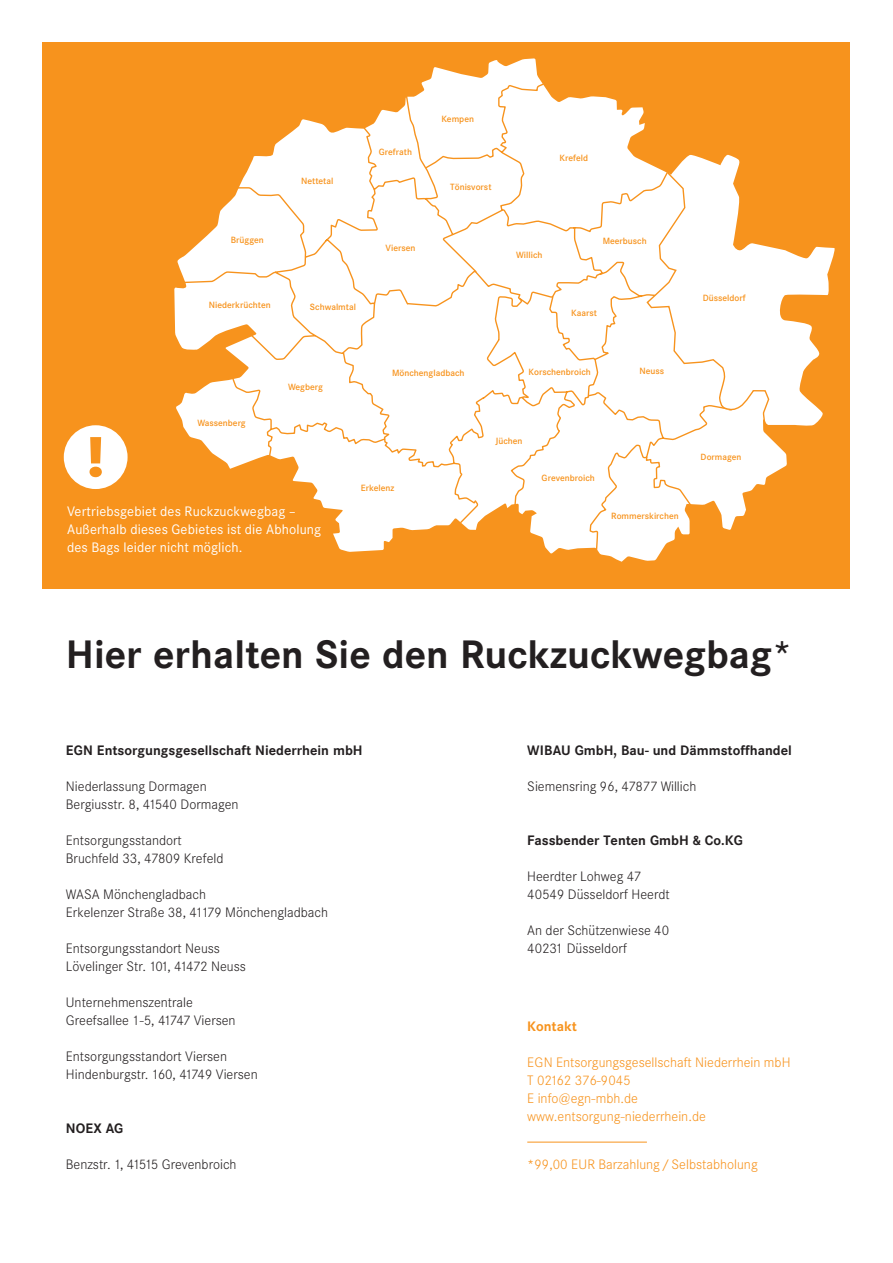
<style>
.page{position:relative;width:893px;height:1263px;background:#fff}
.page>*{position:absolute;margin:0;border:0;box-sizing:border-box;transform-origin:0 0}
.t1{font:700 39px "Corporate SBQ";color:#231f20}
.t2{font:300 13.5px/18px "Corporate SBQ";color:#231f20}
.t3{font:300 13.5px/18px "Corporate SBQ";color:#f7931d}
.t4{font:700 13.5px "Corporate SBQ";color:#231f20}
.t5{font:13.5px/18px "Corporate SBQ";letter-spacing:.01em;color:#fff}
.t6{font:700 13.5px "Corporate SBQ";color:#f7931d}
.t7{font:500 8.85px "Corporate SBQ";color:#f7931d}
</style>
<div class="page">
<div style="left:43px;top:43px;width:807px;height:546px;background:#f7931d"></div>
<div style="left:64px;top:425px;width:64px;height:64px;background:#fff;border-radius:50%"></div>
<svg style="left:90px;top:437px;width:12px;height:40px"></svg>
<hr style="left:527px;top:1142px;width:120px;height:1px;background:#f7931d">
<svg style="left:787px;top:246px;width:48px;height:180px"></svg>
<svg style="left:174px;top:58px;width:613px;height:503px"></svg>
<svg style="left:182px;top:74px;width:545px;height:477px"></svg>
<svg style="left:645px;top:170px;width:125px;height:256px;background:#fef3e7"></svg>
<p class="t7" style="left:231px;top:234px;width:34px">Brüggen</p>
<p class="t7" style="left:209px;top:300px;width:63px">Niederkrüchten</p>
<p class="t7" style="left:301px;top:176px;width:34px">Nettetal</p>
<p class="t7" style="left:379px;top:147px;width:35px">Grefrath</p>
<p class="t7" style="left:310px;top:301px;width:48px">Schwalmtal</p>
<p class="t7" style="left:386px;top:243px;width:31px">Viersen</p>
<p class="t7" style="left:441px;top:114px;width:34px">Kempen</p>
<p class="t7" style="left:450px;top:182px;width:43px">Tönisvorst</p>
<p class="t7" style="left:560px;top:153px;width:30px">Krefeld</p>
<p class="t7" style="left:516px;top:249px;width:28px">Willich</p>
<p class="t7" style="left:603px;top:235px;width:46px">Meerbusch</p>
<p class="t7" style="left:571px;top:308px;width:27px">Kaarst</p>
<p class="t7" style="left:197px;top:417px;width:50px">Wassenberg</p>
<p class="t7" style="left:288px;top:382px;width:36px">Wegberg</p>
<p class="t7" style="left:392px;top:367px;width:74px">Mönchengladbach</p>
<p class="t7" style="left:361px;top:483px;width:35px">Erkelenz</p>
<p class="t7" style="left:529px;top:366px;width:64px">Korschenbroich</p>
<p class="t7" style="left:639px;top:366px;width:26px">Neuss</p>
<p class="t7" style="left:495px;top:436px;width:29px">Jüchen</p>
<p class="t7" style="left:542px;top:472px;width:55px">Grevenbroich</p>
<p class="t5" style="left:67px;top:502px;width:255px">Vertriebsgebiet des Ruckzuckwegbag –<br>Außerhalb dieses Gebietes ist die Abholung des Bags leider nicht möglich.</p>
<p class="t7" style="left:611px;top:511px;width:69px">Rommerskirchen</p>
<p class="t7" style="left:703px;top:293px;width:44px">Düsseldorf</p>
<p class="t7" style="left:701px;top:452px;width:42px">Dormagen</p>
<h1 class="t1" style="left:66px;top:630px;width:728px">Hier erhalten Sie den Ruckzuckwegbag*</h1>
<p class="t4" style="left:66px;top:741px;width:298px">EGN Entsorgungsgesellschaft Niederrhein mbH</p>
<p class="t2" style="left:66px;top:777px;width:174px">Niederlassung Dormagen<br>Bergiusstr. 8, 41540 Dormagen</p>
<p class="t2" style="left:66px;top:831px;width:159px">Entsorgungsstandort<br>Bruchfeld 33, 47809 Krefeld</p>
<p class="t2" style="left:66px;top:885px;width:264px">WASA Mönchengladbach<br>Erkelenzer Straße 38, 41179 Mönchengladbach</p>
<p class="t2" style="left:66px;top:939px;width:181px">Entsorgungsstandort Neuss<br>Lövelinger Str. 101, 41472 Neuss</p>
<p class="t2" style="left:66px;top:993px;width:171px">Unternehmenszentrale<br>Greefsallee 1-5, 41747 Viersen</p>
<p class="t2" style="left:66px;top:1047px;width:193px">Entsorgungsstandort Viersen<br>Hindenburgstr. 160, 41749 Viersen</p>
<p class="t4" style="left:66px;top:1119px;width:59px">NOEX AG</p>
<p class="t2" style="left:66px;top:1155px;width:172px">Benzstr. 1, 41515 Grevenbroich</p>
<p class="t4" style="left:527px;top:741px;width:266px">WIBAU GmbH, Bau- und Dämmstoffhandel</p>
<p class="t2" style="left:527px;top:777px;width:171px">Siemensring 96, 47877 Willich</p>
<p class="t4" style="left:527px;top:831px;width:217px">Fassbender Tenten GmbH &amp; Co.KG</p>
<p class="t2" style="left:527px;top:867px;width:144px">Heerdter Lohweg 47<br>40549 Düsseldorf Heerdt</p>
<p class="t2" style="left:527px;top:921px;width:143px">An der Schützenwiese 40<br>40231 Düsseldorf</p>
<p class="t6" style="left:527px;top:1017px;width:51px">Kontakt</p>
<p class="t3" style="left:527px;top:1053px;width:265px">EGN Entsorgungsgesellschaft Niederrhein mbH<br>T 02162 376-9045<br>E info@egn-mbh.de www.entsorgung-niederrhein.de</p>
<p class="t3" style="left:527px;top:1155px;width:232px">*99,00 EUR Barzahlung/Selbstabholung</p>
</div>
